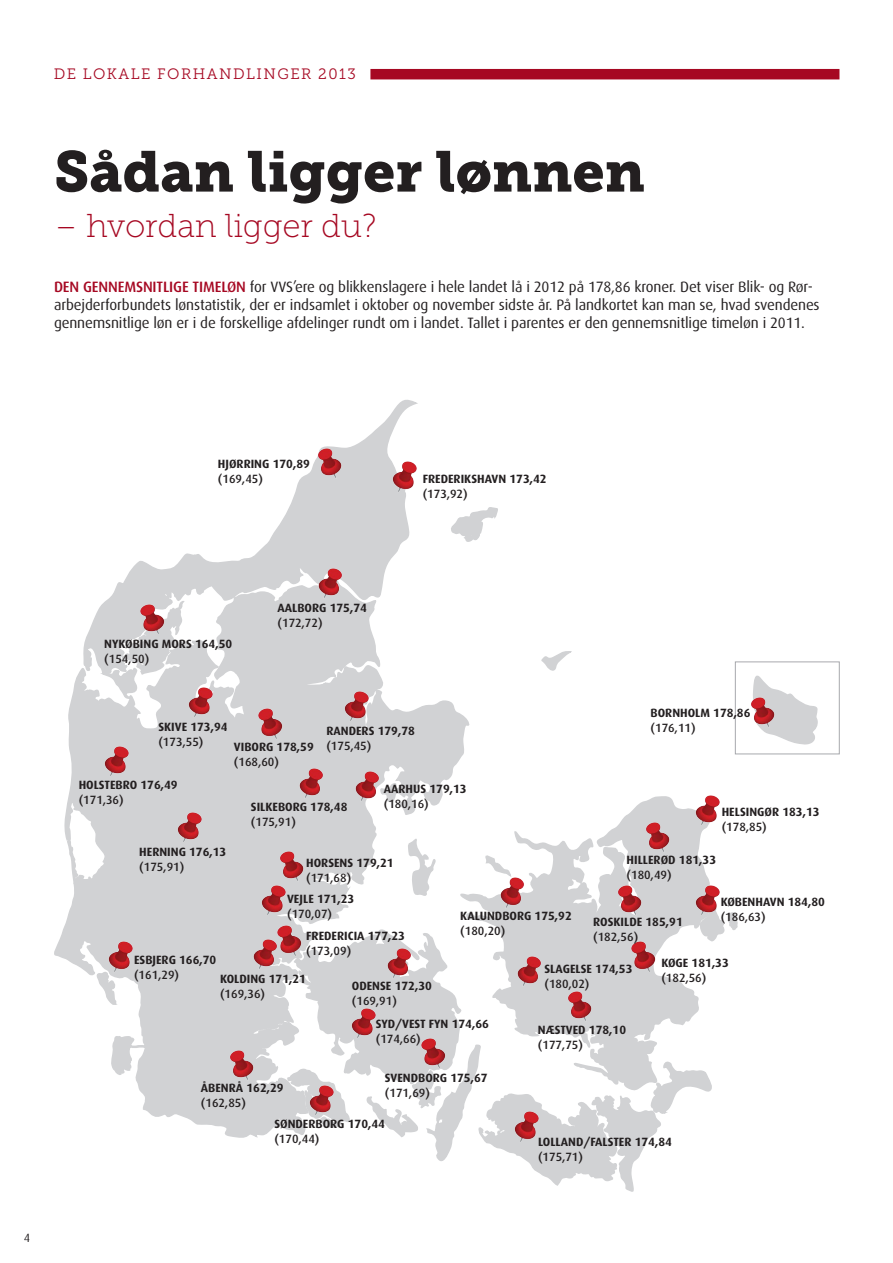
<style>
.page{position:relative;width:893px;height:1263px;background:#fff}
.page>*{position:absolute;margin:0;border:0;box-sizing:border-box;transform-origin:0 0}
.RUBRIK{font:57px "Museo Slab 900";color:#231f20}
.RUBRIK_LIGHT{font:33px "Museo Slab 100";color:#a60822}
.BRØD{font:15px/18px "Dax";letter-spacing:-.01em;color:#231f20}
.t1{font:15px "Museo Slab 300";letter-spacing:.1em;color:#a60822}
.FAKTA_SØJLE{font:700 12px "Dax";color:#231f20}
.FAKTA_SØJLE-2{font:500 12px "Dax";color:#231f20}
.t2{font:12px "Dax";color:#231f20}
.s1{font-weight:500;color:#a60822}
</style>
<div class="page">
<svg style="left:259px;top:399px;width:159px;height:152px"></svg>
<svg style="left:451px;top:507px;width:47px;height:35px"></svg>
<svg style="left:753px;top:675px;width:65px;height:70px"></svg>
<svg style="left:54px;top:551px;width:685px;height:641px"></svg>
<img style="left:390px;top:461px;width:28px;height:33px">
<img style="left:316px;top:568px;width:35px;height:32px">
<img style="left:385px;top:947px;width:35px;height:33px">
<img style="left:349px;top:1007px;width:35px;height:33px">
<img style="left:342px;top:690px;width:35px;height:33px">
<img style="left:307px;top:1084px;width:35px;height:33px">
<img style="left:259px;top:884px;width:35px;height:33px">
<img style="left:251px;top:939px;width:35px;height:32px">
<img style="left:353px;top:771px;width:35px;height:32px">
<img style="left:693px;top:794px;width:35px;height:33px">
<img style="left:693px;top:884px;width:35px;height:33px">
<img style="left:497px;top:877px;width:35px;height:33px">
<img style="left:512px;top:1111px;width:35px;height:32px">
<img style="left:515px;top:956px;width:35px;height:32px">
<img style="left:297px;top:767px;width:35px;height:33px">
<img style="left:186px;top:687px;width:35px;height:32px">
<img style="left:250px;top:708px;width:35px;height:33px">
<img style="left:271px;top:850px;width:35px;height:33px">
<img style="left:102px;top:745px;width:35px;height:33px">
<img style="left:175px;top:811px;width:35px;height:33px">
<img style="left:106px;top:941px;width:35px;height:33px">
<img style="left:309px;top:448px;width:35px;height:32px">
<img style="left:751px;top:696px;width:26px;height:33px">
<img style="left:132px;top:604px;width:35px;height:32px">
<img style="left:559px;top:991px;width:35px;height:32px">
<img style="left:637px;top:822px;width:35px;height:32px">
<img style="left:609px;top:884px;width:35px;height:33px">
<img style="left:623px;top:941px;width:35px;height:32px">
<img style="left:412px;top:1037px;width:35px;height:33px">
<img style="left:269px;top:925px;width:35px;height:32px">
<img style="left:221px;top:1049px;width:35px;height:33px">
<div style="left:735px;top:661px;width:105px;height:93px;border:1px solid #a8a9ad"></div>
<div style="left:370px;top:69px;width:469px;height:10px;background:#a60822"></div>
<p class="t1" style="left:54px;top:66px;width:304px">DE LOKALE FORHANDLINGER 2013</p>
<p class="RUBRIK" style="left:54px;top:139px;width:592px">Sådan ligger lønnen</p>
<p class="RUBRIK_LIGHT" style="left:54px;top:207px;width:324px">– hvordan ligger du?</p>
<p class="BRØD" style="left:54px;top:278px;width:767px"><span class="s1">DEN GENNEMSNITLIGE TIMELØN</span> for VVS’ere og blikkenslagere i hele landet lå i 2012 på 178,86 kroner. Det viser Blik- og Rør&shy;arbejderforbundets lønstatistik, der er indsamlet i oktober og november sidste år. På landkortet kan man se, hvad svendenes gennemsnitlige løn er i de forskellige afdelinger rundt om i landet. Tallet i parentes er den gennemsnitlige timeløn i 2011.</p>
<p class="t2" style="left:24px;top:1231px;width:8px">4</p>
<p class="FAKTA_SØJLE" style="left:218px;top:457px;width:93px">HJØRRING 170,89</p>
<p class="FAKTA_SØJLE-2" style="left:218px;top:472px;width:47px">(169,45)</p>
<p class="FAKTA_SØJLE" style="left:423px;top:472px;width:126px">FREDERIKSHAVN 173,42</p>
<p class="FAKTA_SØJLE-2" style="left:423px;top:487px;width:47px">(173,92)</p>
<p class="FAKTA_SØJLE" style="left:104px;top:637px;width:129px">NYKØBING MORS 164,50</p>
<p class="FAKTA_SØJLE-2" style="left:104px;top:652px;width:47px">(154,50)</p>
<p class="FAKTA_SØJLE" style="left:278px;top:601px;width:91px">AALBORG 175,74</p>
<p class="FAKTA_SØJLE-2" style="left:278px;top:616px;width:47px">(172,72)</p>
<p class="FAKTA_SØJLE" style="left:158px;top:720px;width:71px">SKIVE 173,94</p>
<p class="FAKTA_SØJLE-2" style="left:158px;top:735px;width:47px">(173,55)</p>
<p class="FAKTA_SØJLE" style="left:234px;top:740px;width:81px">VIBORG 178,59</p>
<p class="FAKTA_SØJLE-2" style="left:234px;top:755px;width:47px">(168,60)</p>
<p class="FAKTA_SØJLE" style="left:326px;top:724px;width:90px">RANDERS 179,78</p>
<p class="FAKTA_SØJLE-2" style="left:326px;top:739px;width:47px">(175,45)</p>
<p class="FAKTA_SØJLE" style="left:651px;top:706px;width:101px">BORNHOLM 178,86</p>
<p class="FAKTA_SØJLE-2" style="left:651px;top:721px;width:47px">(176,11)</p>
<p class="FAKTA_SØJLE" style="left:79px;top:778px;width:101px">HOLSTEBRO 176,49</p>
<p class="FAKTA_SØJLE-2" style="left:79px;top:793px;width:47px">(171,36)</p>
<p class="FAKTA_SØJLE" style="left:384px;top:782px;width:84px">AARHUS 179,13</p>
<p class="FAKTA_SØJLE-2" style="left:384px;top:797px;width:47px">(180,16)</p>
<p class="FAKTA_SØJLE" style="left:251px;top:800px;width:98px">SILKEBORG 178,48</p>
<p class="FAKTA_SØJLE-2" style="left:251px;top:815px;width:47px">(175,91)</p>
<p class="FAKTA_SØJLE" style="left:306px;top:856px;width:89px">HORSENS 179,21</p>
<p class="FAKTA_SØJLE-2" style="left:306px;top:871px;width:47px">(171,68)</p>
<p class="FAKTA_SØJLE" style="left:722px;top:805px;width:99px">HELSINGØR 183,13</p>
<p class="FAKTA_SØJLE-2" style="left:722px;top:820px;width:47px">(178,85)</p>
<p class="FAKTA_SØJLE" style="left:139px;top:845px;width:89px">HERNING 176,13</p>
<p class="FAKTA_SØJLE-2" style="left:139px;top:860px;width:47px">(175,91)</p>
<p class="FAKTA_SØJLE" style="left:627px;top:853px;width:91px">HILLERØD 181,33</p>
<p class="FAKTA_SØJLE-2" style="left:627px;top:868px;width:47px">(180,49)</p>
<p class="FAKTA_SØJLE" style="left:593px;top:915px;width:91px">ROSKILDE 185,91</p>
<p class="FAKTA_SØJLE-2" style="left:593px;top:930px;width:47px">(182,56)</p>
<p class="FAKTA_SØJLE" style="left:661px;top:956px;width:69px">KØGE 181,33</p>
<p class="FAKTA_SØJLE-2" style="left:661px;top:971px;width:47px">(182,56)</p>
<p class="FAKTA_SØJLE" style="left:287px;top:892px;width:69px">VEJLE 171,23</p>
<p class="FAKTA_SØJLE-2" style="left:287px;top:907px;width:47px">(170,07)</p>
<p class="FAKTA_SØJLE" style="left:721px;top:895px;width:106px">KØBENHAVN 184,80</p>
<p class="FAKTA_SØJLE" style="left:460px;top:909px;width:113px">KALUNDBORG 175,92</p>
<p class="FAKTA_SØJLE-2" style="left:721px;top:910px;width:47px">(186,63)</p>
<p class="FAKTA_SØJLE-2" style="left:460px;top:924px;width:47px">(180,20)</p>
<p class="FAKTA_SØJLE" style="left:306px;top:929px;width:100px">FREDERICIA 177,23</p>
<p class="FAKTA_SØJLE-2" style="left:306px;top:944px;width:47px">(173,09)</p>
<p class="FAKTA_SØJLE" style="left:134px;top:953px;width:84px">ESBJERG 166,70</p>
<p class="FAKTA_SØJLE-2" style="left:134px;top:968px;width:47px">(161,29)</p>
<p class="FAKTA_SØJLE" style="left:544px;top:962px;width:89px">SLAGELSE 174,53</p>
<p class="FAKTA_SØJLE-2" style="left:544px;top:977px;width:47px">(180,02)</p>
<p class="FAKTA_SØJLE" style="left:220px;top:972px;width:87px">KOLDING 171,21</p>
<p class="FAKTA_SØJLE-2" style="left:220px;top:987px;width:47px">(169,36)</p>
<p class="FAKTA_SØJLE" style="left:352px;top:979px;width:82px">ODENSE 172,30</p>
<p class="FAKTA_SØJLE-2" style="left:352px;top:994px;width:47px">(169,91)</p>
<p class="FAKTA_SØJLE" style="left:376px;top:1017px;width:115px">SYD/VEST FYN 174,66</p>
<p class="FAKTA_SØJLE-2" style="left:376px;top:1032px;width:47px">(174,66)</p>
<p class="FAKTA_SØJLE" style="left:538px;top:1023px;width:90px">NÆSTVED 178,10</p>
<p class="FAKTA_SØJLE-2" style="left:538px;top:1038px;width:47px">(177,75)</p>
<p class="FAKTA_SØJLE" style="left:201px;top:1081px;width:84px">ÅBENRÅ 162,29</p>
<p class="FAKTA_SØJLE-2" style="left:201px;top:1096px;width:47px">(162,85)</p>
<p class="FAKTA_SØJLE" style="left:385px;top:1071px;width:104px">SVENDBORG 175,67</p>
<p class="FAKTA_SØJLE-2" style="left:385px;top:1086px;width:47px">(171,69)</p>
<p class="FAKTA_SØJLE" style="left:274px;top:1117px;width:112px">SØNDERBORG 170,44</p>
<p class="FAKTA_SØJLE-2" style="left:274px;top:1132px;width:47px">(170,44)</p>
<p class="FAKTA_SØJLE" style="left:538px;top:1135px;width:135px">LOLLAND/FALSTER 174,84</p>
<p class="FAKTA_SØJLE-2" style="left:538px;top:1150px;width:47px">(175,71)</p>
</div>
